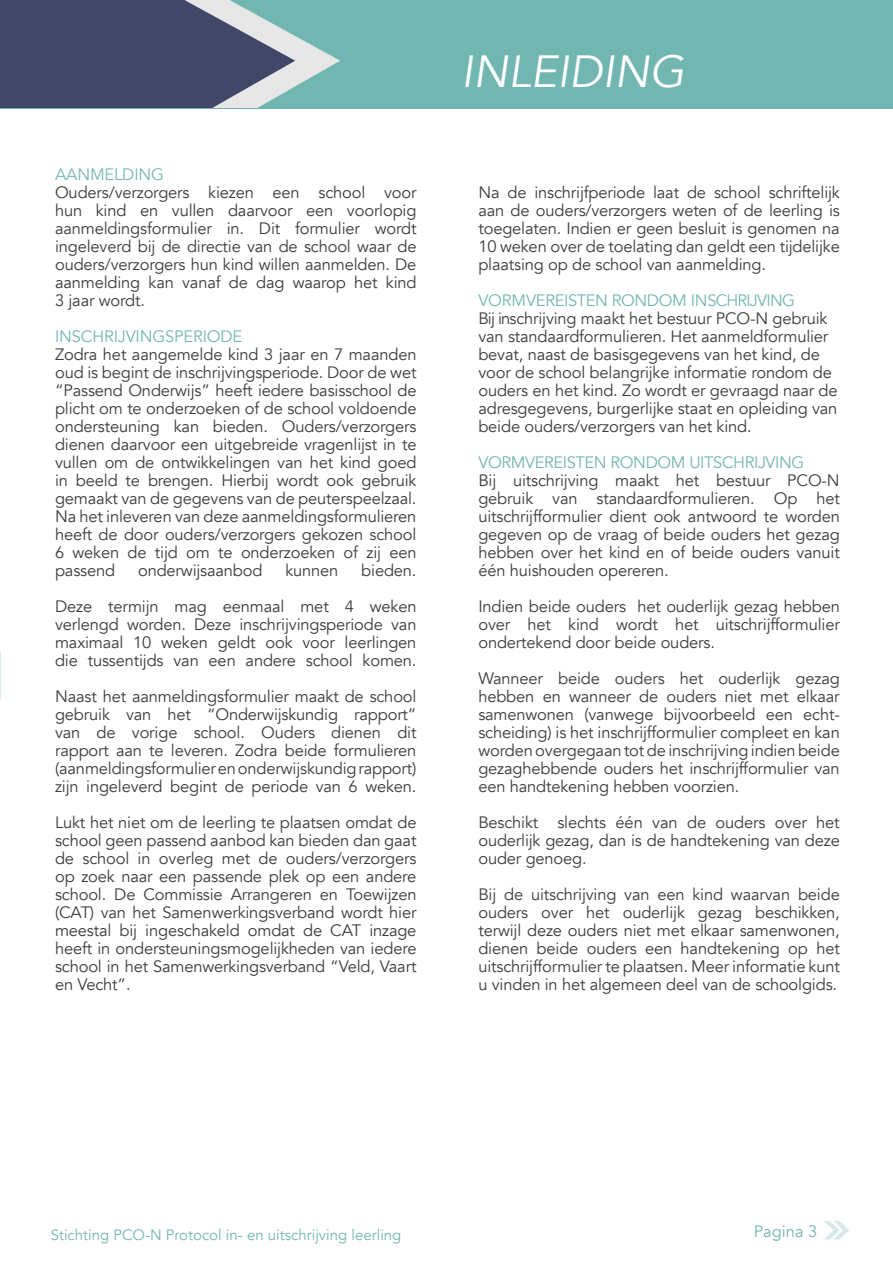
<style>
.page{position:relative;width:893px;height:1263px;background:#fff}
.page>*{position:absolute;margin:0;border:0;box-sizing:border-box;transform-origin:0 0}
.t1{font:italic 45px "Avenir";color:#fff}
.t2{font:16.5px/18px "Avenir";letter-spacing:-.01em;color:#3c3c3b;text-align:justify}
.t3{font:16.5px "Avenir";letter-spacing:-.01em;color:#72b6b1}
.t4{font:16.5px "Avenir";letter-spacing:-.01em;color:#74b7b2}
.t5{font:15px "Avenir";color:#72b6b1}
</style>
<div class="page">
<svg style="left:824px;top:1221px;width:25px;height:18px"></svg>
<div style="left:0;top:0;width:893px;height:108px;background:#72b6b1"></div>
<svg style="left:0;top:0;width:340px;height:108px;background:#5d6c84"></svg>
<p class="t4" style="left:55px;top:164px;width:25px">Aanm</p>
<p class="t4" style="left:105px;top:164px;width:40px">elding</p>
<p class="t2" style="left:55px;top:184px;width:363px">Ouders/verzorgers kiezen een school voor hun kind en vullen daarvoor een voorlopig aanmeldingsformulier in. Dit formulier wordt ingeleverd bij de directie van de school waar de ouders/verzorgers hun kind willen aanmelden. De aanmelding kan vanaf de dag waarop het kind 3 jaar wordt.</p>
<p class="t3" style="left:55px;top:327px;width:82px">Inschrijving</p>
<p class="t3" style="left:165px;top:327px;width:79px">speriode</p>
<p class="t2" style="left:55px;top:346px;width:363px">Zodra het aangemelde kind 3 jaar en 7 maanden oud is begint de inschrijvingsperiode. Door de wet “Passend Onderwijs” heeft iedere basisschool de plicht om te onderzoeken of de school voldoende ondersteuning kan bieden. Ouders/verzorgers dienen daarvoor een uitgebreide vragenlijst in te vullen om de ontwikkelingen van het kind goed in beeld te brengen. H ierbij wordt ook gebruik gemaakt van de gegevens van de peuterspeelzaal.<br>Na het inleveren van deze aanmeldingsformulieren heeft de door ouders/verzorgers gekozen school 6 weken de tijd om te onderzoeken of zij een passend</p>
<p class="t2" style="left:55px;top:553px;width:363px;line-height:36px;text-align:right">bieden.<br>Deze termijn mag eenmaal met 4 weken</p>
<p class="t2" style="left:55px;top:616px;width:363px">verlengd worden. Deze inschrijvingsperiode van maximaal 10 weken geldt ook voor leerlingen die tussentijds van een andere school komen.</p>
<p class="t2" style="left:55px;top:688px;width:363px">Naast het aanmeldingsformulier maakt de school gebruik van het “Onderwijskundig rapport” van de vorige school. Ouders dienen dit rapport aan te leveren. Zodra beide formulieren (aanmeldingsformulier en onderwijskundig rapport) zijn ingeleverd begint de periode van 6 weken.</p>
<p class="t2" style="left:55px;top:814px;width:363px">Lukt het niet om de leerling te plaatsen omdat de school geen passend aanbod kan bieden dan gaat de school in overleg met de ouders/verzorgers op zoek naar een passende plek op een andere school. De Commissie Arrangeren en Toewijzen (CAT) van het Samenwerkingsverband wordt hier meestal bij ingeschakeld omdat de CAT inzage heeft in ondersteuningsmogelijkheden van iedere school in het Samenwerkingsverband “Veld, Vaart en Vecht”.</p>
<p class="t2" style="left:138px;top:562px;width:126px">onderwijsaanbod</p>
<p class="t2" style="left:285px;top:562px;width:54px">kunnen</p>
<h1 class="t1" style="left:461px;top:45px;width:225px">INLEIDING</h1>
<p class="t2" style="left:478px;top:184px;width:363px">Na de inschrijfperiode laat de school schriftelijk aan de ouders/verzorgers weten of de leerling is toegelaten. Indien er geen besluit is genomen na 10 weken over de toelating dan geldt een tijdelijke plaatsing op de school van aanmelding.</p>
<p class="t3" style="left:478px;top:291px;width:23px">Vormv</p>
<p class="t3" style="left:536px;top:291px;width:88px">ereisten ron</p>
<p class="t3" style="left:647px;top:291px;width:121px">dom in schrijving</p>
<p class="t2" style="left:478px;top:310px;width:361px;text-align:left">Bij inschrijving maakt het bestuur PCO-N gebruik van standaardformulieren. Het aanmeldformulier bevat, naast de basisgegevens van het kind, de voor de school belangrijke informatie rondom de ouders en het kind. Zo wordt er gevraagd naar de adresgegevens, burgerlijke staat en opleiding van beide ouders/verzorgers van het kind.</p>
<p class="t3" style="left:478px;top:453px;width:23px">Vormv</p>
<p class="t3" style="left:535px;top:453px;width:88px">ereisten ron</p>
<p class="t3" style="left:646px;top:453px;width:131px">dom uitschrijving</p>
<p class="t2" style="left:478px;top:472px;width:363px">Bij uitschrijving maakt het bestuur PCO-N gebruik van standaardformulieren. Op het uitschrijfformulier dient ook antwoord te worden gegeven op de vraag of beide ouders het gezag hebben over het kind en of beide ouders vanuit één huishouden opereren.</p>
<p class="t2" style="left:478px;top:598px;width:363px">Indien beide ouders het ouderlijk gezag hebben over het kind wordt het uitschrijfformulier ondertekend door beide ouders.</p>
<p class="t2" style="left:478px;top:670px;width:363px">Wanneer beide ouders het ouderlijk gezag hebben en wanneer de ouders niet met elkaar samenwonen (vanwege bijvoorbeeld een echt&shy;scheiding) is het inschrijfformulier compleet en kan worden overgegaan tot de inschrijving indien beide gezaghebbende ouders het inschrijfformulier van een handtekening hebben voorzien.</p>
<p class="t2" style="left:478px;top:814px;width:363px">Beschikt slechts één van de ouders over het ouderlijk gezag, dan is de handtekening van deze ouder genoeg.</p>
<p class="t2" style="left:478px;top:886px;width:363px">Bij de uitschrijving van een kind waarvan beide ouders over het ouderlijk gezag beschikken, terwijl deze ouders niet met elkaar samenwonen, dienen beide ouders een handtekening op het uitschrijfformulier te plaatsen. Meer informatie kunt u vinden in het algemeen deel van de schoolgids.</p>
<p class="t5" style="left:51px;top:1226px;width:352px">Stichting PCO-N Protocol in- en uitschrijving leerling</p>
<p class="t3" style="left:754px;top:1221px;width:65px">Pagina 3</p>
</div>
